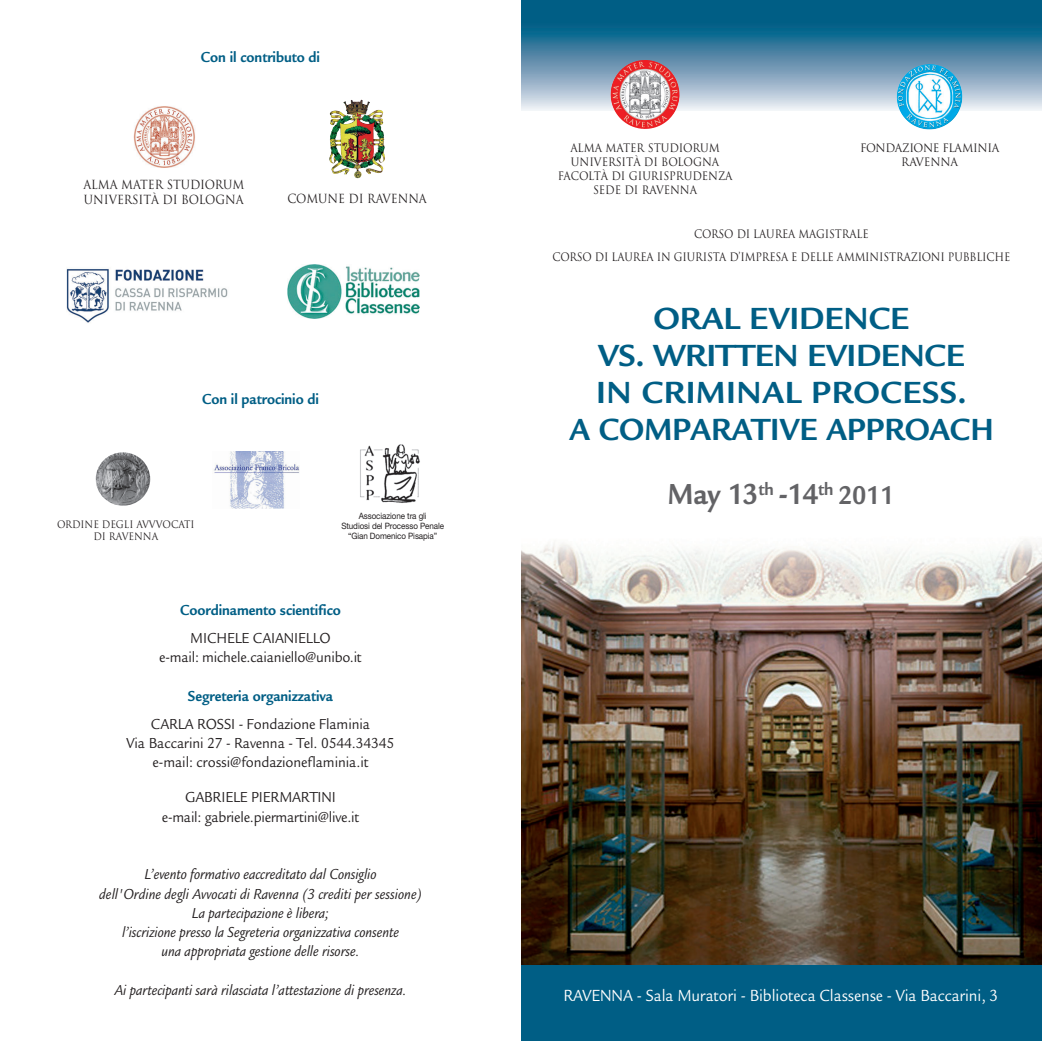
<style>
.page{position:relative;width:1042px;height:1041px;background:#fff}
.page>*{position:absolute;margin:0;border:0;box-sizing:border-box;transform-origin:0 0}
.t1{font:700 33.25px/36.8px "Legacy Sans";color:#005e85;text-align:center}
.t2{font:700 31.5px "Legacy Sans";letter-spacing:-.035em;color:#636366;scale:.92 1}
.t3{font:17.5px "Legacy Sans";letter-spacing:-.005em;color:#fff;scale:.92 1}
.t4{font:italic 15.75px/19.2px "Legacy Sans";color:#231f20;text-align:center;scale:.92 1}
.t5{font:15.75px/19.2px "Legacy Sans";letter-spacing:-.005em;color:#231f20;text-align:center;scale:.92 1}
.t6{font:700 15.75px "Legacy Sans";letter-spacing:-.005em;color:#005e85;scale:.92 1}
.t7{font:12.25px/14.9px "Trajan";letter-spacing:-.005em;color:#231f20;scale:.92 1}
.t8{font:11.38px/22.8px "Trajan";letter-spacing:-.015em;color:#231f20;text-align:center;scale:.9 1}
.t9{font:11.38px/14px "Trajan";letter-spacing:-.015em;color:#231f20;text-align:center;scale:.92 1}
.t10{font:11.38px/14px "Trajan";letter-spacing:-.015em;color:#231f20;text-align:center;scale:.95 1}
.t11{font:10.15px/12.2px "Trajan";letter-spacing:-.005em;color:#231f20;text-align:center;scale:.92 1}
.t12{font:8.75px/10.2px "Helvetica Neue";letter-spacing:-.01em;color:#231f20;text-align:center;scale:.92 1}
.s1{font-size:28px}
</style>
<div class="page">
<img style="left:66px;top:0;width:976px;height:1041px">
<p class="t6" style="left:201px;top:51px;width:131px">Con il contributo di</p>
<p class="t7" style="left:83px;top:178px;width:176px">ALMA MATER STUDIORUM<br>UNIVERSITÀ DI BOLOGNA</p>
<p class="t7" style="left:287px;top:191px;width:153px">COMUNE DI RAVENNA</p>
<p class="t6" style="left:202px;top:393px;width:129px">Con il patrocinio di</p>
<p class="t11" style="left:57px;top:518px;width:151px">ORDINE DEGLI AVVVOCATI<br>DI RAVENNA</p>
<p class="t12" style="left:341px;top:511px;width:113px">Associazione tra gli<br>Studiosi del Processo Penale “Gian Domenico Pisapia”</p>
<p class="t6" style="left:180px;top:604px;width:176px">Coordinamento scientifico</p>
<p class="t5" style="left:159px;top:630px;width:222px">MICHELE CAIANIELLO<br>e-mail: michele.caianiello@unibo.it</p>
<p class="t6" style="left:188px;top:690px;width:159px">Segreteria organizzativa</p>
<p class="t5" style="left:127px;top:716px;width:293px">CARLA ROSSI - Fondazione Flaminia<br>Via Baccarini 27 - Ravenna - Tel. 0544.34345 e-mail: crossi@fondazioneflaminia.it</p>
<p class="t5" style="left:162px;top:789px;width:216px">GABRIELE PIERMARTINI<br>e-mail: gabriele.piermartini@live.it</p>
<p class="t4" style="left:99px;top:866px;width:352px">L’evento formativo eaccreditato dal Consiglio<br>dell'Ordine degli Avvocati di Ravenna (3 crediti per sessione)<br>La partecipazione è libera;<br>l’iscrizione presso la Segreteria organizzativa consente<br>una appropriata gestione delle risorse.</p>
<p class="t4" style="left:114px;top:981px;width:319px">Ai partecipanti sarà rilasciata l’attestazione di presenza.</p>
<p class="t9" style="left:558px;top:141px;width:191px">ALMA MATER STUDIORUM<br>UNIVERSITÀ DI BOLOGNA<br>FACOLTÀ DI GIURISPRUDENZA<br>SEDE DI RAVENNA</p>
<p class="t10" style="left:860px;top:141px;width:148px">FONDAZIONE FLAMINIA<br>RAVENNA</p>
<p class="t8" style="left:552px;top:223px;width:510px">CORSO DI LAUREA MAGISTRALE<br>CORSO DI LAUREA IN GIURISTA D’IMPRESA E DELLE AMMINISTRAZIONI PUBBLICHE</p>
<h1 class="t1" style="left:569px;top:304px;width:426px">ORAL EVIDENCE<br>VS. WRITTEN EVIDENCE<br>IN CRIMINAL PROCESS.<br>A COMPARATIVE APPROACH</h1>
<h2 class="t2" style="left:668px;top:482px;width:248px">May 13<sup>th</sup> -14<sup>th</sup> <span class="s1">2011</span></h2>
<p class="t3" style="left:563px;top:988px;width:474px">RAVENNA - Sala Muratori - Biblioteca Classense - Via Baccarini, 3</p>
</div>
